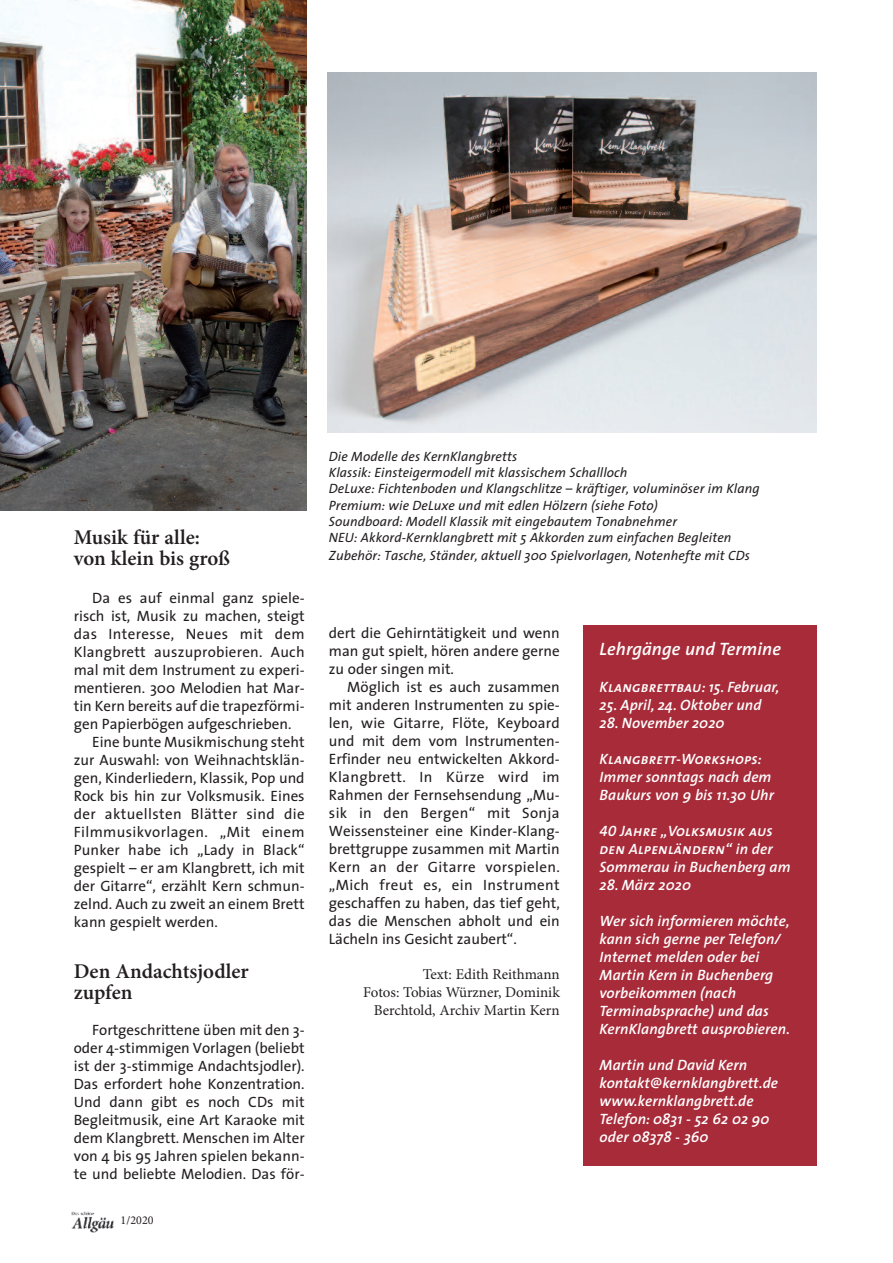
<style>
.page{position:relative;width:893px;height:1263px;background:#fff}
.page>*{position:absolute;margin:0;border:0;box-sizing:border-box;transform-origin:0 0}
.t1{font:600 21px/21px "Minion Pro";color:#231f20}
.t2{font:italic 600 18px "The Sans";letter-spacing:.005em;color:#fff}
.t3{font:15px/18px "The Sans";color:#231f20;text-align:justify}
.t4{font:italic 600 15px/18px "The Sans";letter-spacing:.005em;color:#fff}
.t5{font:italic 15px/18px "The Sans Semi Bold Caps";letter-spacing:.005em;color:#fff}
.t6{font:15px "The Sans";letter-spacing:.025em;color:#231f20}
.t7{font:15px/18px "Minion Pro";color:#231f20;text-align:right}
.t8{font:italic 13.5px/16.2px "The Sans";letter-spacing:.005em;color:#231f20}
.t9{font:12px "Minion Pro";color:#231f20}
.s1{font-family:"The Sans";font-weight:600}
</style>
<div class="page">
<img style="left:72px;top:1211px;width:41px;height:22px">
<img style="left:0;top:0;width:306px;height:511px">
<img style="left:327px;top:72px;width:489px;height:361px">
<div style="left:583px;top:625px;width:233px;height:540px;background:#a72b39"></div>
<h1 class="t1" style="left:74px;top:529px;width:158px">Musik für alle: von klein bis groß</h1>
<p class="t3" style="left:92px;top:591px;width:214px">Da es auf einmal ganz spiele-</p>
<p class="t3" style="left:74px;top:609px;width:232px">risch ist, Musik zu machen, steigt</p>
<p class="t6" style="left:74px;top:628px;width:232px">das Interesse, Neues mit dem</p>
<p class="t3" style="left:74px;top:645px;width:232px">Klangbrett auszuprobieren. Auch</p>
<p class="t3" style="left:74px;top:663px;width:232px">mal mit dem Instrument zu experi-</p>
<p class="t3" style="left:74px;top:681px;width:232px">mentieren. 300 Melodien hat Mar-</p>
<p class="t3" style="left:74px;top:699px;width:232px">tin Kern bereits auf die trapezförmi-</p>
<p class="t3" style="left:74px;top:717px;width:219px">gen Papierbögen aufgeschrieben.</p>
<p class="t3" style="left:92px;top:735px;width:214px">Eine bunte Musikmischung steht</p>
<p class="t3" style="left:74px;top:753px;width:232px">zur Auswahl: von Weihnachtsklän-</p>
<p class="t3" style="left:74px;top:771px;width:232px">gen, Kinderliedern, Klassik, Pop und</p>
<p class="t3" style="left:74px;top:789px;width:232px">Rock bis hin zur Volksmusik. Eines</p>
<p class="t6" style="left:74px;top:808px;width:232px">der aktuellsten Blätter sind die</p>
<p class="t6" style="left:74px;top:826px;width:232px">Filmmusikvorlagen. „Mit einem</p>
<p class="t3" style="left:74px;top:843px;width:232px">Punker habe ich „Lady in Black“</p>
<p class="t3" style="left:74px;top:861px;width:232px">gespielt – er am Klangbrett, ich mit</p>
<p class="t3" style="left:74px;top:879px;width:232px">der Gitarre“, erzählt Kern schmun-</p>
<p class="t3" style="left:74px;top:897px;width:232px">zelnd. Auch zu zweit an einem Brett</p>
<p class="t3" style="left:74px;top:915px;width:146px">kann gespielt werden.</p>
<h1 class="t1" style="left:74px;top:963px;width:177px">Den Andachtsjodler zupfen</h1>
<p class="t3" style="left:74px;top:1023px;width:232px;text-indent:18px">Fortgeschrittene üben mit den 3- oder 4-stimmigen Vorlagen (beliebt ist der 3-stimmige Andachtsjodler).<br>Das erfordert hohe Konzentration.<br>Und dann gibt es noch CDs mit Begleitmusik, eine Art Karaoke mit dem Klangbrett. Menschen im Alter von 4 bis 95 Jahren spielen bekann&shy;te und beliebte Melodien. Das för-</p>
<p class="t9" style="left:121px;top:1215px;width:35px">1/2020</p>
<p class="t8" style="left:329px;top:450px;width:432px">Die Modelle des KernKlangbretts<br>Klassik: Einsteigermodell mit klassischem Schallloch<br>DeLuxe: Fichtenboden und Klangschlitze – kräftiger, voluminöser im Klang Premium: wie DeLuxe und mit edlen Hölzern (siehe Foto)<br>Soundboard: Modell Klassik mit eingebautem Tonabnehmer<br>NEU: Akkord-Kernklangbrett mit 5 Akkorden zum einfachen Begleiten</p>
<p class="t8" style="left:329px;top:548px;width:422px">Zubehör: Tasche, Ständer, aktuell 300 Spielvorlagen, Notenhefte mit CDs</p>
<p class="t3" style="left:329px;top:625px;width:232px">dert die Gehirntätigkeit und wenn man gut spielt, hören andere gerne zu oder singen mit.</p>
<p class="t3" style="left:329px;top:679px;width:232px;text-indent:18px">Möglich ist es auch zusammen mit anderen Instrumenten zu spie&shy;len, wie Gitarre, Flöte, Keyboard und mit dem vom Instrumenten-Erfinder neu entwickelten Akkord-Klangbrett. In Kürze wird im Rahmen der Fernsehsendung „Mu&shy;sik in den Bergen“ mit Sonja Weissensteiner eine Kinder-Klang&shy;brettgruppe zusammen mit Martin Kern an der Gitarre vorspielen. „Mich freut es, ein Instrument geschaffen zu haben, das tief geht, das die Menschen abholt und ein Lächeln ins Gesicht zaubert“.</p>
<p class="t7" style="left:363px;top:967px;width:198px">Text: Edith Reithmann<br>Fotos: Tobias Würzner, Dominik<br>Berchtold, Archiv Martin Kern</p>
<p class="t2" style="left:600px;top:642px;width:183px">Lehrgänge und Termine</p>
<p class="t5" style="left:600px;top:680px;width:181px">Klangbrettbau: <span class="s1">15. Februar,</span></p>
<p class="t4" style="left:600px;top:697px;width:163px">25. April, 24. Oktober und</p>
<p class="t4" style="left:600px;top:715px;width:126px">28. November 2020</p>
<p class="t5" style="left:600px;top:752px;width:164px">Klangbrett-Workshops:</p>
<p class="t4" style="left:600px;top:769px;width:176px">Immer sonntags nach dem<br>Baukurs von 9 bis 11.30 Uhr</p>
<p class="t5" style="left:600px;top:824px;width:175px">40 Jahre „Volksmusik aus den Alpenländern“ <span class="s1">in der</span></p>
<p class="t4" style="left:600px;top:859px;width:192px">Sommerau in Buchenberg am</p>
<p class="t4" style="left:600px;top:877px;width:93px">28. März 2020</p>
<p class="t4" style="left:600px;top:913px;width:192px">Wer sich informieren möchte, kann sich gerne per Telefon/<br>Internet melden oder bei<br>Martin Kern in Buchenberg vorbeikommen (nach<br>Terminabsprache) und das<br>KernKlangbrett ausprobieren.</p>
<p class="t4" style="left:600px;top:1057px;width:180px">Martin und David Kern kontakt@kernklangbrett.de www.kernklangbrett.de<br>Telefon: 0831 - 52 62 02 90 oder 08378 - 360</p>
</div>
